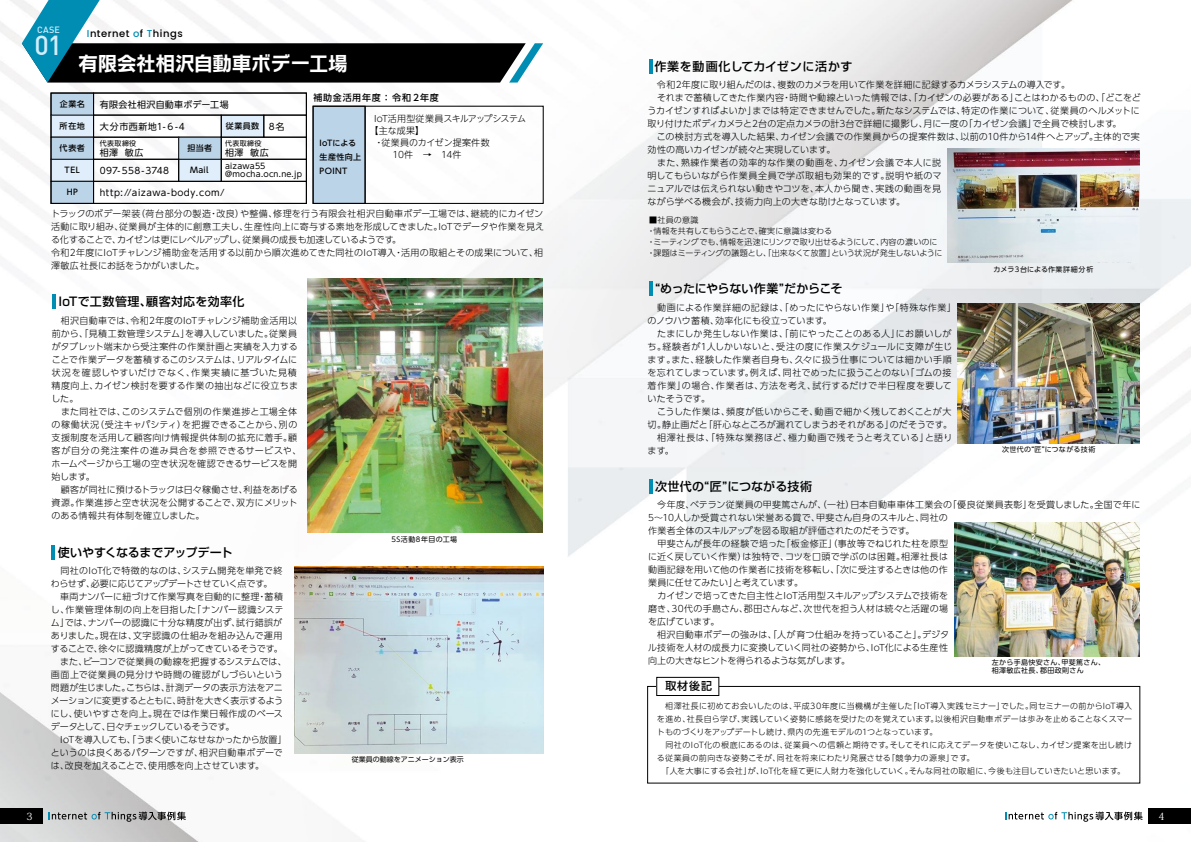
<style>
.page{position:relative;width:1191px;height:842px;background:#fff}
.page>*{position:absolute;margin:0;border:0;box-sizing:border-box;transform-origin:0 0}
.t1{font:500 27px "DIN";color:#d3edfb}
.t2{font:20px "Rodin NTLG Pro B";letter-spacing:-.04em;color:#fff}
.t3{font:500 12px "Shin Go Pr 6 N";letter-spacing:.03em;color:#000}
.t4{font:500 12px "Shin Go Pr 6 N";letter-spacing:-.025em;color:#000}
.t5{font:500 12px "Shin Go Pr 6 N";letter-spacing:.05em;color:#000}
.t6{font:500 12px "Shin Go Pr 6 N";letter-spacing:-.01em;color:#000}
.t7{font:500 12px "Shin Go Pr 6 N";letter-spacing:.01em;color:#000}
.t8{font:500 11px "UD Shin Go Pr 6 N";color:#000}
.t9{font:500 10px "Poppins";letter-spacing:.05em;color:#000}
.t10{font:9.9px "Koz Min Pr 6 N";color:#fff}
.t11{font:300 9px/13px "UD Shin Go Pr 6 N";letter-spacing:.015em;color:#000}
.t12{font:9px "UD Shin Go NT Pr 6 N";letter-spacing:.035em;color:#000}
.t13{font:300 9px "UD Shin Go NT Pr 6 N";letter-spacing:-.005em;color:#000}
.t14{font:9px "UD Shin Go NT Pr 6 N";letter-spacing:.07em;color:#000}
.t15{font:300 9px "UD Shin Go NT Pr 6 N";letter-spacing:-.04em;color:#000}
.t16{font:500 9px "UD Shin Go NT Pr 6 N";letter-spacing:.085em;color:#000}
.t17{font:9px "UD Shin Go NT Pr 6 N";letter-spacing:.055em;color:#000}
.t18{font:500 9px "DIN";color:#d3edfb}
.t19{font:300 8px/13px "UD Shin Go Pr 6 N";letter-spacing:.025em;color:#000}
.t20{font:300 8px/11px "UD Shin Go Pr 6 N";color:#000}
.t21{font:500 8px/14px "UD Shin Go NT Pr 6 N";letter-spacing:.05em;color:#000}
.t22{font:8px/8px "UD Shin Go NT Pr 6 N";letter-spacing:.025em;color:#000}
.t23{font:7px/8px "UD Shin Go Pr 6";letter-spacing:.05em;color:#000}
.t24{font:7px "UD Shin Go Pr 6";color:#000}
.t25{font:7px "UD Shin Go NT Pr 6 N";letter-spacing:.05em;color:#000}
.s1{color:#008db4}
.s2{font-weight:400;font-size:9px}
</style>
<div class="page">
<img style="left:0;top:0;width:1191px;height:842px">
<div style="left:313px;top:106px;width:52px;height:97px;background:#bcd4e8"></div>
<div style="left:51px;top:115px;width:43px;height:22px;background:#dfeefa"></div>
<div style="left:51px;top:159px;width:43px;height:22px;background:#dfeefa"></div>
<div style="left:51px;top:159px;width:43px;height:23px;border:1px solid #000"></div>
<div style="left:51px;top:93px;width:43px;height:22px;background:#bcd4e8"></div>
<div style="left:51px;top:137px;width:43px;height:22px;background:#bcd4e8"></div>
<div style="left:51px;top:181px;width:43px;height:22px;background:#bcd4e8"></div>
<div style="left:51px;top:181px;width:43px;height:23px;border:1px solid #000"></div>
<svg style="left:22px;top:0;width:521px;height:83px"></svg>
<div style="left:312px;top:106px;width:232px;height:98px;border:1px solid #000"></div>
<hr style="left:365px;top:106px;width:1px;height:97px;background:#000">
<svg style="left:93px;top:95px;width:212px;height:107px"></svg>
<div style="left:50px;top:93px;width:257px;height:111px;border:1px solid #000"></div>
<div style="left:647px;top:686px;width:493px;height:97px;border:1px solid #000"></div>
<div style="left:656px;top:677px;width:63px;height:18px;background:#fff"></div>
<div style="left:656px;top:677px;width:63px;height:19px;border:1px solid #000"></div>
<hr style="left:52px;top:295px;width:4px;height:14px;background:#008db4">
<hr style="left:52px;top:545px;width:3px;height:15px;background:#008db4">
<hr style="left:649px;top:59px;width:3px;height:15px;background:#008db4">
<hr style="left:649px;top:282px;width:3px;height:14px;background:#008db4">
<hr style="left:649px;top:479px;width:4px;height:14px;background:#008db4">
<img style="left:295px;top:566px;width:249px;height:187px">
<img style="left:947px;top:149px;width:192px;height:114px">
<img style="left:307px;top:279px;width:235px;height:254px">
<img style="left:954px;top:522px;width:185px;height:134px">
<img style="left:957px;top:303px;width:182px;height:141px">
<svg style="left:1005px;top:812px;width:137px;height:10px"></svg>
<div style="left:1148px;top:808px;width:43px;height:16px;background:#000"></div>
<div style="left:0;top:808px;width:43px;height:16px;background:#000"></div>
<svg style="left:49px;top:812px;width:137px;height:10px"></svg>
<p class="t18" style="left:37px;top:24px;width:24px">CASE</p>
<h1 class="t1" style="left:34px;top:28px;width:29px">01</h1>
<p class="t9" style="left:87px;top:28px;width:97px"><span class="s1">I</span>nternet <span class="s1">o</span>f <span class="s1">T</span>hings</p>
<h2 class="t2" style="left:78px;top:50px;width:271px">有限会社相沢自動車ボデー工場</h2>
<p class="t21" style="left:60px;top:97px;width:27px">企業名</p>
<p class="t21" style="left:60px;top:119px;width:27px">所在地</p>
<p class="t21" style="left:60px;top:141px;width:27px">代表者</p>
<p class="t21" style="left:65px;top:163px;width:17px">TEL</p>
<p class="t21" style="left:67px;top:185px;width:13px">HP</p>
<p class="t12" style="left:100px;top:97px;width:130px">有限会社相沢自動車ボデー工場</p>
<p class="t17" style="left:100px;top:119px;width:87px">大分市西新地1- 6-4</p>
<p class="t12" style="left:100px;top:163px;width:71px">097-558-3748</p>
<p class="t14" style="left:100px;top:185px;width:126px">http://aizawa-body.com/</p>
<p class="t21" style="left:226px;top:119px;width:60px">従業員数 <span class="s2">8名</span></p>
<p class="t25" style="left:100px;top:137px;width:38px">代表取締役</p>
<p class="t12" style="left:100px;top:146px;width:45px">相澤 敏広</p>
<p class="t25" style="left:225px;top:137px;width:38px">代表取締役</p>
<p class="t12" style="left:225px;top:146px;width:45px">相澤 敏広</p>
<p class="t22" style="left:225px;top:162px;width:78px">aizawa55 @mocha.ocn.ne.jp</p>
<p class="t21" style="left:187px;top:141px;width:26px">担当者</p>
<p class="t21" style="left:190px;top:163px;width:20px">Mail</p>
<p class="t16" style="left:314px;top:91px;width:127px">補助金活用年度 ： 令和 2年度</p>
<p class="t21" style="left:320px;top:136px;width:43px">IoTによる生産性向上<br>POINT</p>
<p class="t15" style="left:374px;top:111px;width:153px">IoT活用型従業員スキルアップシステム</p>
<p class="t13" style="left:369px;top:123px;width:56px">【主な成果】</p>
<p class="t13" style="left:374px;top:135px;width:117px">・従業員のカイゼン提案件数</p>
<p class="t13" style="left:374px;top:147px;width:89px">　　10件　→　14件</p>
<p class="t11" style="left:51px;top:207px;width:495px">トラックのボデー架装（荷台部分の製造・改良）や整備、修理を行う有限会社相沢自動車ボデー工場では、継続的にカイゼン活動に取り組み、従業員が主体的に創意工夫し、生産性向上に寄与する素地を形成してきました。IoTでデータや作業を見える化することで、カイゼンは更にレベルアップし、従業員の成長も加速しているようです。<br>令和2年度にIoTチャレンジ補助金を活用する以前から順次進めてきた同社のIoT導入・活用の取組とその成果について、相澤敏広社長にお話をうかがいました。　</p>
<h3 class="t3" style="left:59px;top:292px;width:187px">IoTで工数管理、顧客対応を効率化</h3>
<p class="t11" style="left:52px;top:314px;width:251px">　相沢自動車では、令和2年度のIoTチャレンジ補助金活用以前から、「見積工数管理システム」を導入していました。従業員がタブレット端末から受注案件の作業計画と実績を入力することで作業データを蓄積するこのシステムは、リアルタイムに状況を確認しやすいだけでなく、作業実績に基づいた見積精度向上、カイゼン検討を要する作業の抽出などに役立ちました。<br>　また同社では、このシステムで個別の作業進捗と工場全体の稼働状況（受注キャパシティ）を把握できることから、別の支援制度を活用して顧客向け情報提供体制の拡充に着手。顧客が自分の発注案件の進み具合を参照できるサービスや、ホームページから工場の空き状況を確認できるサービスを開始します。<br>　顧客が同社に預けるトラックは日々稼働させ、利益をあげる資源。作業進捗と空き状況を公開することで、双方にメリットのある情報共有体制を確立しました。</p>
<h3 class="t6" style="left:58px;top:542px;width:176px">使いやすくなるまでアップデート</h3>
<p class="t11" style="left:51px;top:564px;width:237px">　同社のIoT化で特徴的なのは、システム開発を単発で終わらせず、必要に応じてアップデートさせていく点です。<br>　車両ナンバーに紐づけて作業写真を自動的に整理・蓄積し、作業管理体制の向上を目指した「ナンバー認識システム」では、ナンバーの認識に十分な精度が出ず、試行錯誤がありました。現在は、文字認識の仕組みを組み込んで運用することで、徐々に認識精度が上がってきているそうです。　また、ビーコンで従業員の動線を把握するシステムでは、画面上で従業員の見分けや時間の確認がしづらいという問題が生じました。こちらは、計測データの表示方法をアニメーションに変更するとともに、時計を大きく表示するようにし、使いやすさを向上。現在では作業日報作成のベースデータとして、日々チェックしているそうです。<br>　IoTを導入しても、「うまく使いこなせなかったから放置」というのは良くあるパターンですが、相沢自動車ボデーでは、改良を加えることで、使用感を向上させています。</p>
<p class="t23" style="left:392px;top:535px;width:67px">5S活動8年目の工場</p>
<p class="t24" style="left:352px;top:754px;width:113px">従業員の動線をアニメーション表示</p>
<h3 class="t5" style="left:654px;top:56px;width:199px">作業を動画化してカイゼンに活かす</h3>
<p class="t11" style="left:647px;top:78px;width:494px">　令和2年度に取り組んだのは、複数のカメラを用いて作業を詳細に記録するカメラシステムの導入です。<br>　それまで蓄積してきた作業内容・時間や動線といった情報では、「カイゼンの必要がある」ことはわかるものの、「どこをどうカイゼンすればよいか」までは特定できませんでした。新たなシステムでは、特定の作業について、従業員のヘルメットに取り付けたボディカメラと2台の定点カメラの計3台で詳細に撮影し、月に一度の「カイゼン会議」で全員で検討します。<br>　この検討方式を導入した結果、カイゼン会議での作業員からの提案件数は、以前の10件から14件へとアップ。主体的で実効性の高いカイゼンが続々と実現しています。<br>　また、熟練作業者の効率的な作業の動画を、カイゼン会議で本人に説<br>明してもらいながら作業員全員で学ぶ取組も効果的です。説明や紙のマ<br>ニュアルでは伝えられない動きやコツを、本人から聞き、実践の動画を見<br>ながら学べる機会が、技術力向上の大きな助けとなっています。</p>
<p class="t20" style="left:647px;top:215px;width:297px">■社員の意識<br>・情報を共有してもらうことで、確実に意識は変わる<br>・ミーティングでも、情報を迅速にリンクで取り出せるようにして、内容の濃いのに・課題はミーティングの議題とし、「出来なくて放置」という状況が発生しないように</p>
<h3 class="t4" style="left:655px;top:279px;width:189px">“めったにやらない作業”だからこそ</h3>
<p class="t11" style="left:647px;top:301px;width:310px">　動画による作業詳細の記録は、「めったにやらない作業」や「特殊な作業」のノウハウ蓄積、効率化にも役立っています。<br>　たまにしか発生しない作業は、「前にやったことのある人」にお願いしがち。経験者が1人しかいないと、受注の度に作業スケジュールに支障が生じます。また、経験した作業者自身も、久々に扱う仕事については細かい手順を忘れてしまっています。例えば、同社でめったに扱うことのない「ゴムの接着作業」の場合、作業者は、方法を考え、試行するだけで半日程度を要していたそうです。<br>　こうした作業は、頻度が低いからこそ、動画で細かく残しておくことが大切。静止画だと「肝心なところが漏れてしまうおそれがある」のだそうです。　相澤社長は、「特殊な業務ほど、極力動画で残そうと考えている」と語ります。</p>
<h3 class="t7" style="left:655px;top:476px;width:159px">次世代の“匠”につながる技術</h3>
<p class="t23" style="left:993px;top:265px;width:102px">カメラ3台による作業詳細分析</p>
<p class="t23" style="left:1002px;top:445px;width:95px">次世代の“匠”につながる技術</p>
<p class="t11" style="left:648px;top:498px;width:494px">　今年度、ベテラン従業員の甲斐篤さんが、（一社）日本自動車車体工業会の「優良従業員表彰」を受賞しました。全国で年に5～10人しか受賞されない栄誉ある賞で、甲斐さん自身のスキルと、同社の<br>作業者全体のスキルアップを図る取組が評価されたのだそうです。<br>　甲斐さんが長年の経験で培った「板金修正」（事故等でねじれた柱を原型<br>に近く戻していく作業）は独特で、コツを口頭で学ぶのは困難。相澤社長は<br>動画記録を用いて他の作業者に技術を移転し、「次に受注するときは他の作<br>業員に任せてみたい」と考えています。<br>　カイゼンで培ってきた自主性とIoT活用型スキルアップシステムで技術を<br>磨き、30代の手島さん、郡田さんなど、次世代を担う人材は続々と活躍の場<br>を広げています。<br>　相沢自動車ボデーの強みは、「人が育つ仕組みを持っていること」。デジタ<br>ル技術を人材の成長力に変換していく同社の姿勢から、IoT化による生産性<br>向上の大きなヒントを得られるような気がします。</p>
<p class="t19" style="left:657px;top:699px;width:477px">　相澤社長に初めてお会いしたのは、平成30年度に当機構が主催した「IoT導入実践セミナー」でした。同セミナーの前からIoT導入を進め、社長自ら学び、実践していく姿勢に感銘を受けたのを覚えています。以後相沢自動車ボデーは歩みを止めることなくスマートものづくりをアップデートし続け、県内の先進モデルの1つとなっています。<br>　同社のIoT化の根底にあるのは、従業員への信頼と期待です。そしてそれに応えてデータを使いこなし、カイゼン提案を出し続ける従業員の前向きな姿勢こそが、同社を将来にわたり発展させる「競争力の源泉」です。<br>　「人を大事にする会社」が、IoT化を経て更に人財力を強化していく。そんな同社の取組に、今後も注目していきたいと思います。</p>
<p class="t23" style="left:991px;top:658px;width:115px">左から手島快安さん、甲斐篤さん、相澤敏広社長、郡田政則さん</p>
<p class="t8" style="left:665px;top:677px;width:48px">取材後記</p>
<p class="t10" style="left:27px;top:810px;width:8px">3</p>
<p class="t10" style="left:1158px;top:810px;width:8px">4</p>
</div>
